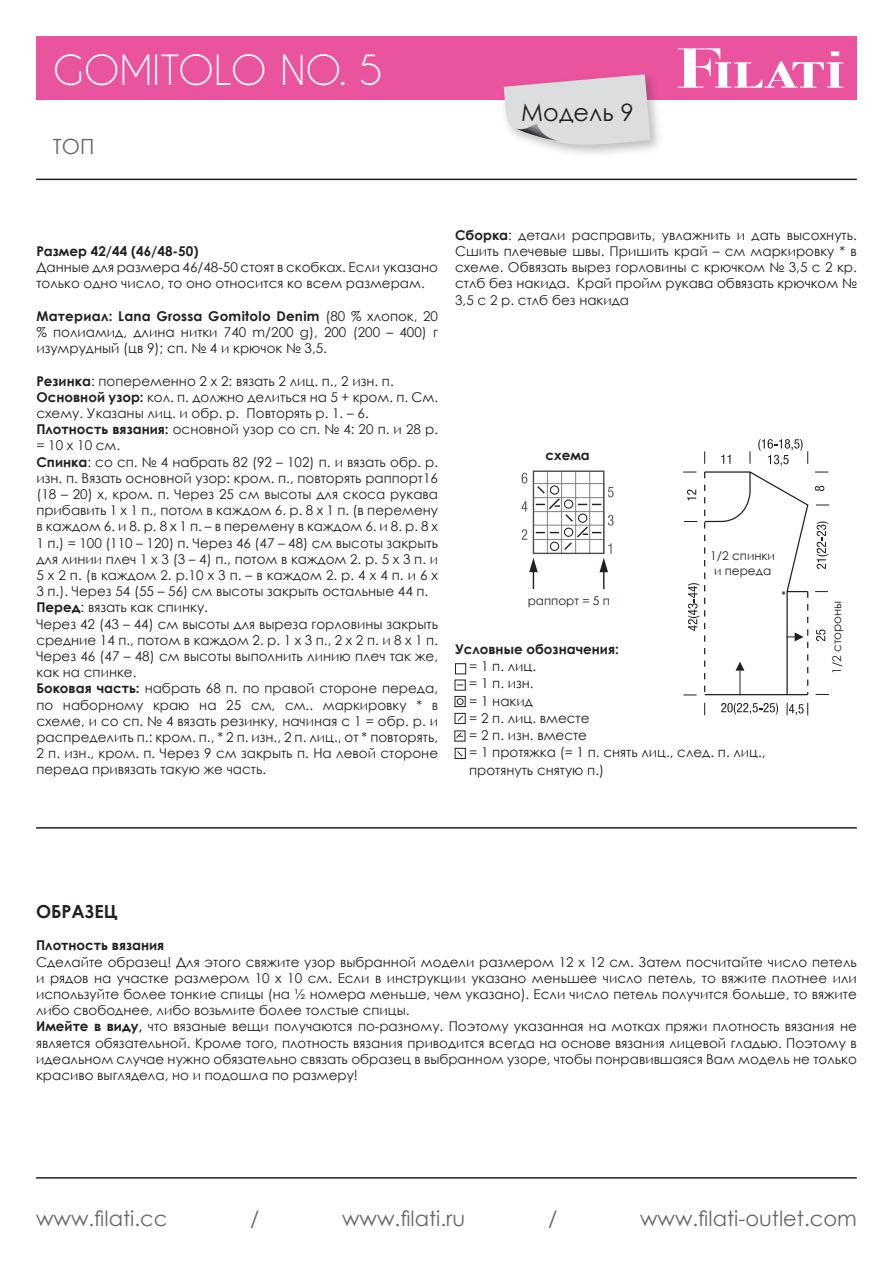
<style>
.page{position:relative;width:893px;height:1263px;background:#fff}
.page>*{position:absolute;margin:0;border:0;box-sizing:border-box;transform-origin:0 0}
.t1{font:39px "Caviar Dreams";color:#fff}
.t2{font:24px "Century Gothic";color:#231f20}
.t3{font:21px "Century Gothic";color:#67676a}
.Fliesstext{font:700 18px "Century Gothic";color:#231f20}
.Fliesstext-2{font:13.5px/16.2px "Century Gothic";color:#231f20;text-align:justify}
.Zeichenerklaerung{font:13.5px/17.2px "Century Gothic";color:#231f20}
.Fliesstext-3{font:700 13.5px "Century Gothic";color:#231f20}
.Zeichenerklaerung-2{font:700 13.5px "Century Gothic";color:#231f20}
.Strickschrift_Head{font:700 13.5px "Century Gothic";color:#231f20}
.Schnitt{font:12px "Century Gothic";color:#231f20}
.s1{font-weight:700}
</style>
<div class="page">
<hr style="left:36px;top:1177px;width:821px;height:1px;background:#231f20">
<hr style="left:36px;top:827px;width:821px;height:2px;background:#231f20">
<hr style="left:36px;top:179px;width:821px;height:1px;background:#231f20">
<div style="left:36px;top:36px;width:821px;height:64px;background:#ea549f"></div>
<div style="left:499px;top:70px;width:165px;height:88px;background:#231f20;opacity:.3"></div>
<svg style="left:504px;top:74px;width:147px;height:76px;background:#dcced7"></svg>
<svg style="left:678px;top:48px;width:165px;height:40px"></svg>
<svg style="left:455px;top:713px;width:11px;height:11px"></svg>
<svg style="left:457px;top:715px;width:7px;height:7px"></svg>
<div style="left:455px;top:748px;width:11px;height:11px;background:#fefefe;border:1px solid #231f20"></div>
<svg style="left:456px;top:750px;width:7px;height:7px"></svg>
<svg style="left:454px;top:730px;width:11px;height:11px"></svg>
<svg style="left:455px;top:732px;width:8px;height:7px"></svg>
<svg style="left:455px;top:696px;width:10px;height:11px"></svg>
<div style="left:457px;top:698px;width:6px;height:7px;border:1px solid #231f20;border-radius:50%"></div>
<svg style="left:455px;top:680px;width:11px;height:10px"></svg>
<div style="left:455px;top:663px;width:11px;height:11px;background:#fefefe;border:1px solid #231f20"></div>
<svg style="left:816px;top:694px;width:13px;height:1px"></svg>
<svg style="left:704px;top:703px;width:1px;height:12px"></svg>
<svg style="left:815px;top:591px;width:13px;height:1px"></svg>
<svg style="left:816px;top:505px;width:13px;height:1px"></svg>
<svg style="left:815px;top:472px;width:13px;height:1px"></svg>
<svg style="left:721px;top:703px;width:57px;height:12px"></svg>
<svg style="left:787px;top:703px;width:21px;height:12px"></svg>
<svg style="left:817px;top:521px;width:11px;height:48px"></svg>
<svg style="left:816px;top:629px;width:10px;height:12px"></svg>
<svg style="left:815px;top:486px;width:9px;height:5px"></svg>
<svg style="left:683px;top:439px;width:126px;height:257px"></svg>
<hr style="left:547px;top:471px;width:1px;height:82px;background:#808285">
<hr style="left:561px;top:471px;width:1px;height:82px;background:#808285">
<hr style="left:575px;top:471px;width:1px;height:82px;background:#808285">
<hr style="left:589px;top:471px;width:1px;height:82px;background:#808285">
<div style="left:533px;top:570px;width:71px;height:26px;border:1px solid #231f20"></div>
<div style="left:526px;top:590px;width:92px;height:20px;background:#fefefe"></div>
<div style="left:533px;top:470px;width:71px;height:84px;border:1px solid #4b4c4d"></div>
<svg style="left:521px;top:473px;width:93px;height:99px"></svg>
<p class="t1" style="left:53px;top:47px;width:331px">GOMITOLO NO. 5</p>
<p class="t3" style="left:53px;top:131px;width:43px">ТОП</p>
<p class="t2" style="left:521px;top:96px;width:114px">Модель 9</p>
<p class="Fliesstext-3" style="left:36px;top:241px;width:164px">Размер 42/44 (46/48-50)</p>
<p class="Fliesstext-2" style="left:36px;top:259px;width:403px">Данные для размера 46/48-50 стоят в скобках. Если указано только одно число, то оно относится ко всем размерам.</p>
<p class="Fliesstext-2" style="left:36px;top:308px;width:403px"><span class="s1">Материал: Lana Grossa Gomitolo Denim</span> (80 % хлопок, 20 % полиамид, длина нитки 740 m/200 g), 200 (200 – 400) г изумрудный (цв 9); сп. № 4 и крючок № 3,5.</p>
<p class="Fliesstext-2" style="left:36px;top:372px;width:359px"><span class="s1">Резинка</span>: попеременно 2 х 2: вязать 2 лиц. п., 2 изн. п.</p>
<p class="Fliesstext-2" style="left:36px;top:389px;width:403px"><span class="s1">Основной узор:</span> кол. п. должно делиться на 5 + кром. п. См. схему. Указаны лиц. и обр. р. Повторять р. 1. – 6.</p>
<p class="Fliesstext-2" style="left:36px;top:421px;width:403px"><span class="s1">Плотность вязания:</span> основной узор со сп. № 4: 20 п. и 28 р. = 10 x 10 см.</p>
<p class="Fliesstext-2" style="left:36px;top:453px;width:403px"><span class="s1">Спинка</span>: со сп. № 4 набрать 82 (92 – 102) п. и вязать обр. р. изн. п. Вязать основной узор: кром. п., повторять раппорт16 (18 – 20) x, кром. п. Через 25 см высоты для скоса рукава прибавить 1 x 1 п., потом в каждом 6. р. 8 x 1 п. (в перемену в каждом 6. и 8. р. 8 x 1 п. – в перемену в каждом 6. и 8. р. 8 x 1 п.) = 100 (110 – 120) п. Через 46 (47 – 48) см высоты закрыть для линии плеч 1 x 3 (3 – 4) п., потом в каждом 2. р. 5 x 3 п. и 5 x 2 п. (в каждом 2. р.10 x 3 п. – в каждом 2. р. 4 x 4 п. и 6 x 3 п.). Через 54 (55 – 56) см высоты закрыть остальные 44 п.</p>
<p class="Fliesstext-2" style="left:36px;top:599px;width:173px"><span class="s1">Перед</span>: вязать как спинку.</p>
<p class="Fliesstext-2" style="left:36px;top:615px;width:403px">Через 42 (43 – 44) см высоты для выреза горловины закрыть средние 14 п., потом в каждом 2. р. 1 x 3 п., 2 x 2 п. и 8 x 1 п.<br>Через 46 (47 – 48) см высоты выполнить линию плеч так же, как на спинке.</p>
<p class="Fliesstext-2" style="left:36px;top:680px;width:403px"><span class="s1">Боковая часть:</span> набрать 68 п. по правой стороне переда, по наборному краю на 25 см, см.. маркировку * в схеме, и со сп. № 4 вязать резинку, начиная с 1 = обр. р. и распределить п.: кром. п., * 2 п. изн., 2 п. лиц., от * повторять, 2 п. изн., кром. п. Через 9 см закрыть п. На левой стороне переда привязать такую же часть.</p>
<p class="Fliesstext-2" style="left:455px;top:227px;width:403px"><span class="s1">Сборка</span>: детали расправить, увлажнить и дать высохнуть.<br>Сшить плечевые швы. Пришить край – см маркировку * в схеме. Обвязать вырез горловины с крючком № 3,5 с 2 кр. стлб без накида. Край пройм рукава обвязать крючком № 3,5 с 2 р. стлб без накида</p>
<p class="Strickschrift_Head" style="left:545px;top:445px;width:46px">схема</p>
<p class="Schnitt" style="left:528px;top:593px;width:84px">раппорт = 5 п</p>
<p class="Schnitt" style="left:710px;top:548px;width:66px">1/2 спинки</p>
<p class="Schnitt" style="left:714px;top:562px;width:59px">и переда</p>
<p class="Zeichenerklaerung-2" style="left:455px;top:639px;width:165px">Условные обозначения:</p>
<p class="Zeichenerklaerung" style="left:469px;top:657px;width:69px">= 1 п. лиц.</p>
<p class="Zeichenerklaerung" style="left:469px;top:675px;width:66px">= 1 п. изн.</p>
<p class="Zeichenerklaerung" style="left:469px;top:692px;width:65px">= 1 накид</p>
<p class="Zeichenerklaerung" style="left:469px;top:709px;width:122px">= 2 п. лиц. вместе</p>
<p class="Zeichenerklaerung" style="left:469px;top:726px;width:119px">= 2 п. изн. вместе</p>
<p class="Zeichenerklaerung" style="left:469px;top:744px;width:298px">= 1 протяжка (= 1 п. снять лиц., след. п. лиц., протянуть снятую п.)</p>
<p class="Schnitt" style="left:828px;top:674px;width:75px;rotate:-90deg">1/2 стороны</p>
<p class="Fliesstext" style="left:36px;top:898px;width:83px">ОБРАЗЕЦ</p>
<p class="Fliesstext-3" style="left:36px;top:935px;width:130px">Плотность вязания</p>
<p class="Fliesstext-2" style="left:36px;top:953px;width:822px">Сделайте образец! Для этого свяжите узор выбранной модели размером 12 х 12 см. Затем посчитайте число петель и рядов на участке размером 10 х 10 см. Если в инструкции указано меньшее число петель, то вяжите плотнее или используйте более тонкие спицы (на ½ номера меньше, чем указано). Если число петель получится больше, то вяжите либо свободнее, либо возьмите более толстые спицы.</p>
<p class="Fliesstext-2" style="left:36px;top:1018px;width:822px"><span class="s1">Имейте в виду,</span> что вязаные вещи получаются по-разному. Поэтому указанная на мотках пряжи плотность вязания не является обязательной. Кроме того, плотность вязания приводится всегда на основе вязания лицевой гладью. Поэтому в идеальном случае нужно обязательно связать образец в выбранном узоре, чтобы понравившаяся Вам модель не только красиво выглядела, но и подошла по размеру!</p>
<p class="t3" style="left:36px;top:1204px;width:133px">www.filati.cc</p>
<p class="t3" style="left:250px;top:1204px;width:11px">/</p>
<p class="t3" style="left:342px;top:1204px;width:125px">www.filati.ru</p>
<p class="t3" style="left:548px;top:1204px;width:11px">/</p>
<p class="t3" style="left:640px;top:1204px;width:218px">www.filati-outlet.com</p>
</div>
